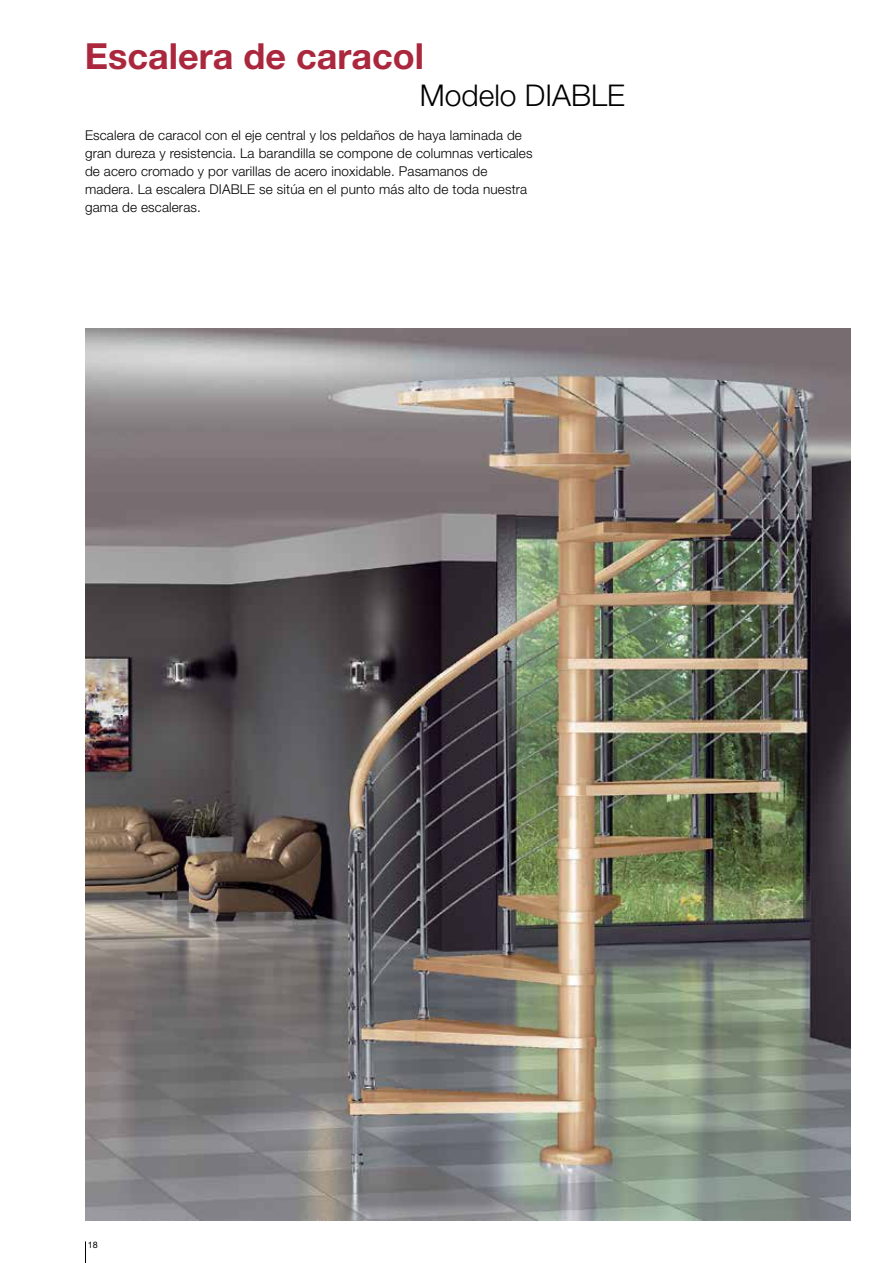
<style>
.page{position:relative;width:893px;height:1263px;background:#fff}
.page>*{position:absolute;margin:0;border:0;box-sizing:border-box;transform-origin:0 0}
.t1{font:700 36px "Helvetica Neue LT Std";color:#aa273d}
.t2{font:300 30px "Helvetica Neue LT Std";color:#000}
.t3{font:300 13.5px/18px "Helvetica Neue LT Std";letter-spacing:.01em;color:#000}
.t4{font:9px "Helvetica Neue LT Std";color:#000}
</style>
<div class="page">
<svg style="left:85px;top:1241px;width:1px;height:22px"></svg>
<img style="left:85px;top:328px;width:765px;height:892px">
<h1 class="t1" style="left:85px;top:34px;width:341px">Escalera de caracol</h1>
<h2 class="t2" style="left:420px;top:77px;width:207px">Modelo DIABLE</h2>
<p class="t3" style="left:85px;top:126px;width:449px">Escalera de caracol con el eje central y los peldaños de haya laminada de gran dureza y resistencia. La barandilla se compone de columnas verticales de acero cromado y por varillas de acero inoxidable. Pasamanos de madera. La escalera DIABLE se sitúa en el punto más alto de toda nuestra gama de escaleras.</p>
<p class="t4" style="left:88px;top:1239px;width:12px">18</p>
</div>
